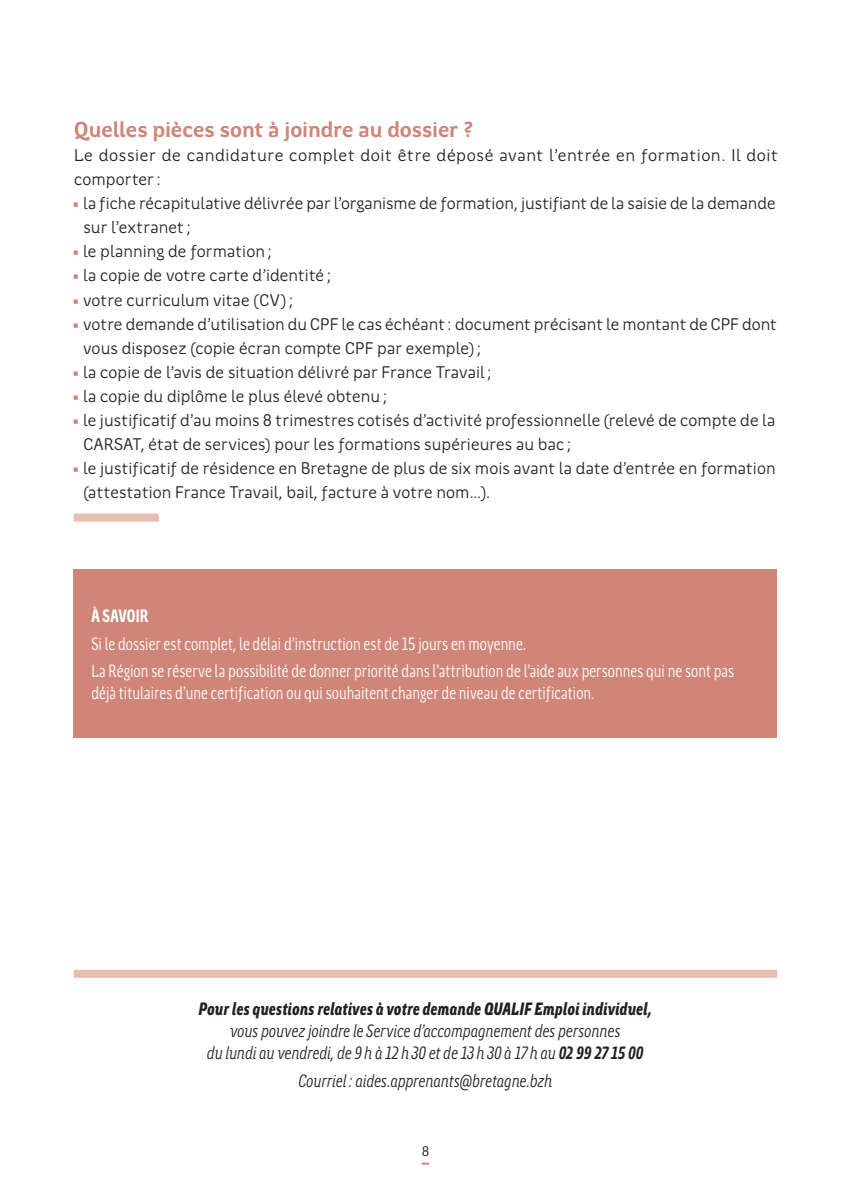
<style>
.page{position:relative;width:851px;height:1191px;background:#fff}
.page>*{position:absolute;margin:0;border:0;box-sizing:border-box;transform-origin:0 0}
.TxtCourant{font:700 22px "Region Bretagne New";letter-spacing:-.005em;color:#cf8578}
.TxtCourant-2{font:18px/22px "Region Bretagne Cond New";letter-spacing:.005em;color:#fff}
.TxtCourant-3{font:italic 18px/22px "Region Bretagne Cond New";color:#231f20;text-align:center}
.TxtCourant-4{font:700 18px "Region Bretagne Cond New";letter-spacing:.005em;color:#fff}
.TxtCourant-5{font:17px/24px "Region Bretagne New";letter-spacing:.005em;color:#231f20}
.TxtCourant-6{font:17px/24px "Region Bretagne New";letter-spacing:.03em;color:#231f20}
.t1{font:14px "Region Bretagne New";color:#231f20}
.s1{color:#cf8578}
.s2{font-weight:900}
.s3{font-weight:700}
</style>
<div class="page">
<div style="left:74px;top:569px;width:703px;height:169px;background:#cf8578"></div>
<div style="left:74px;top:513px;width:85px;height:8px;background:#e6bdb0"></div>
<div style="left:74px;top:969px;width:703px;height:8px;background:#e6bdb0"></div>
<svg style="left:421px;top:1162px;width:8px;height:2px"></svg>
<p class="TxtCourant" style="left:74px;top:118px;width:401px">Quelles pièces sont à joindre au dossier ?</p>
<p class="TxtCourant-6" style="left:74px;top:144px;width:705px">Le dossier de candidature complet doit être déposé avant l’entrée en formation. Il doit comporter:</p>
<p class="TxtCourant-5" style="left:83px;top:192px;width:693px;text-indent:-11px"><span class="s1">•</span> la fiche récapitulative délivrée par l’organisme de formation, justifiant de la saisie de la demande sur l’extranet;</p>
<p class="TxtCourant-5" style="left:73px;top:240px;width:201px"><span class="s1">•</span> le planning de formation;</p>
<p class="TxtCourant-5" style="left:73px;top:264px;width:260px"><span class="s1">•</span> la copie de votre carte d’identité;</p>
<p class="TxtCourant-5" style="left:73px;top:288px;width:222px"><span class="s1">•</span> votre curriculum vitae (CV);</p>
<p class="TxtCourant-5" style="left:83px;top:312px;width:695px;text-indent:-11px"><span class="s1">•</span> votre demande d’utilisation du CPF le cas échéant: document précisant le montant de CPF dont vous disposez (copie écran compte CPF par exemple);</p>
<p class="TxtCourant-5" style="left:73px;top:360px;width:421px"><span class="s1">•</span> la copie de l’avis de situation délivré par France Travail;</p>
<p class="TxtCourant-5" style="left:73px;top:384px;width:316px"><span class="s1">•</span> la copie du diplôme le plus élevé obtenu;</p>
<p class="TxtCourant-5" style="left:83px;top:408px;width:693px;text-indent:-11px"><span class="s1">•</span> le justificatif d’au moins 8 trimestres cotisés d’activité professionnelle (relevé de compte de la<br>CARSAT, état de services) pour les formations supérieures au bac ;</p>
<p class="TxtCourant-5" style="left:83px;top:456px;width:693px;text-indent:-11px"><span class="s1">•</span> le justificatif de résidence en Bretagne de plus de six mois avant la date d’entrée en formation (attestation France Travail, bail, facture à votre nom…).</p>
<p class="TxtCourant-4" style="left:91px;top:606px;width:58px">À SAVOIR</p>
<p class="TxtCourant-2" style="left:91px;top:633px;width:436px">Si le dossier est complet, le délai d’instruction est de 15 jours en moyenne.</p>
<p class="TxtCourant-2" style="left:91px;top:660px;width:644px">La Région se réserve la possibilité de donner priorité dans l’attribution de l’aide aux personnes qui ne sont pas déjà titulaires d’une certification ou qui souhaitent changer de niveau de certification.</p>
<p class="TxtCourant-3" style="left:199px;top:998px;width:454px"><span class="s2">Pour les questions relatives à votre demande QUALIF Emploi individuel, </span>vous pouvez joindre le Service d’accompagnement des personnes<br>du lundi au vendredi, de 9 h à 12 h 30 et de 13 h 30 à 17 h au <span class="s3">02 99 27 15 00</span></p>
<p class="TxtCourant-3" style="left:299px;top:1070px;width:255px">Courriel : aides.apprenants@bretagne.bzh</p>
<p class="t1" style="left:421px;top:1143px;width:9px">8</p>
</div>
